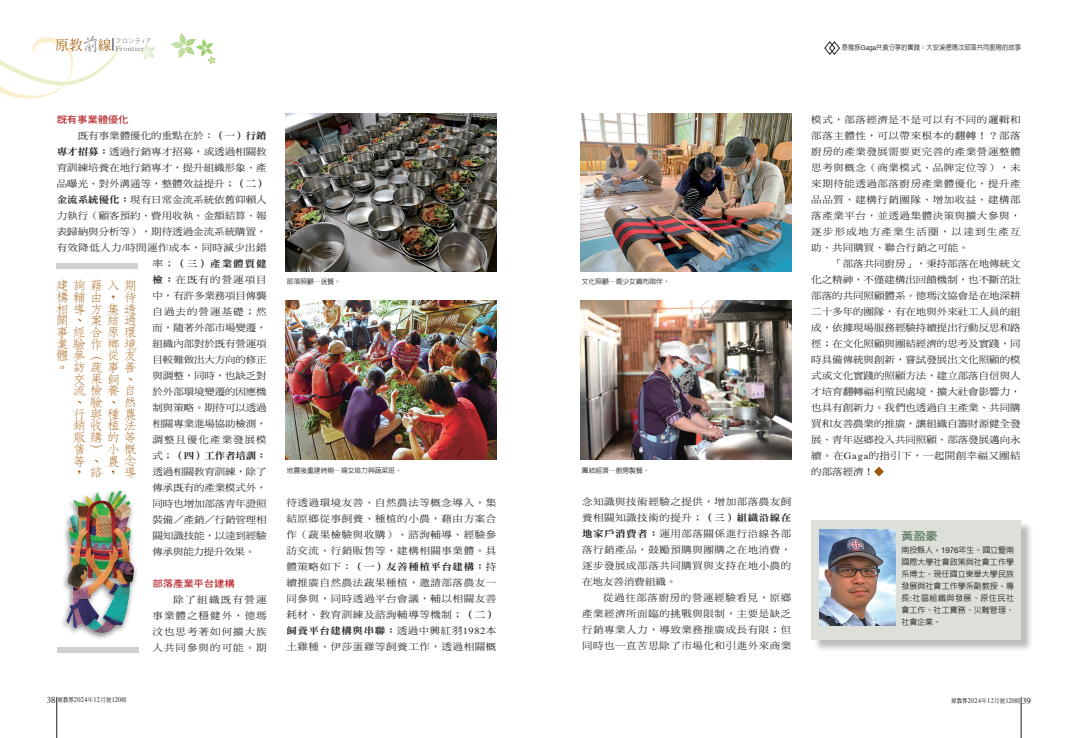
<style>
.page{position:relative;width:1078px;height:738px;background:#fff}
.page>*{position:absolute;margin:0;border:0;box-sizing:border-box;transform-origin:0 0}
.t1{font:300 12.6px/11.7px "AR Fang Song B5 HK";color:#9e5807;scale:1.11 1}
.t2{font:700 10.8px "AR Hei B5";color:#5a755f;scale:1.11 1}
.t3{font:9.4px/16px "DF Ming Std W5";letter-spacing:.05em;color:#231f20;text-align:justify;scale:1.11 1}
.t4{font:9.4px "DF Ming Std W9";letter-spacing:.05em;color:#231f20;scale:1.11 1}
.t5{font:9.4px "Gen Sen Rounded TW M";letter-spacing:-.025em;color:#b7282e;scale:1.11 1}
.t6{font:500 8px/12px "AR Hei B5";letter-spacing:.005em;color:#231f20;text-align:justify}
.t7{font:7.2px "Times";letter-spacing:.05em;color:#808285;scale:1.11 1}
.t8{font:7px "Times";letter-spacing:.05em;color:#231f20;scale:.9 1}
.t9{font:500 7px "AR Hei B5";color:#231f20;scale:.9 1}
.t10{font:500 6.8px "AR Hei B5";color:#231f20}
.t11{font:6px "Heisei Kaku Go Std W3";color:#808285}
.s1{font-family:"AR Xing Shu B5";font-weight:500;font-size:18.5px}
.s2{font-family:"Helvetica Neue";font-weight:400}
.s3{font-family:"DF Ming Std W9"}
.s4{font-family:"Times"}
.s5{font-family:"DF Ming Std W5"}
.s6{font-size:9px}
.s7{font-family:"AR Ming B5";font-weight:800;font-size:6px}
.s8{font-family:"DF Ming Std W5";font-size:6px}
</style>
<div class="page">
<svg style="left:170px;top:33px;width:46px;height:32px"></svg>
<svg style="left:139px;top:43px;width:16px;height:18px"></svg>
<hr style="left:57px;top:696px;width:1px;height:41px;background:#231f20">
<hr style="left:1020px;top:696px;width:1px;height:41px;background:#231f20">
<svg style="left:0;top:37px;width:122px;height:62px"></svg>
<svg style="left:874px;top:466px;width:9px;height:10px"></svg>
<svg style="left:824px;top:41px;width:16px;height:14px"></svg>
<div style="left:57px;top:262px;width:81px;height:6px;background:#cfd0d2"></div>
<div style="left:57px;top:646px;width:81px;height:6px;background:#cfd0d2"></div>
<div style="left:812px;top:521px;width:220px;height:130px;background:#231f20;opacity:.3"></div>
<div style="left:811px;top:519px;width:209px;height:120px;background:#dce0d8"></div>
<img style="left:819px;top:529px;width:75px;height:96px">
<img style="left:286px;top:113px;width:210px;height:158px">
<img style="left:286px;top:300px;width:210px;height:159px">
<img style="left:581px;top:113px;width:210px;height:158px">
<img style="left:581px;top:300px;width:210px;height:159px">
<div style="left:60px;top:488px;width:79px;height:152px;background:#231f20;opacity:.53"></div>
<img style="left:60px;top:488px;width:79px;height:148px">
<p class="t7" style="left:56px;top:42px;width:81px"><sup>原教</sup><span class="s1">前</span><sup>線</sup> Frontier</p>
<p class="t11" style="left:115px;top:36px;width:38px">フロンテ<sub>ｲ</sub>ア</p>
<p class="t9" style="left:841px;top:44px;width:200px">泰雅族<span class="s2">Gaga</span>共食分享的實踐：大安溪德瑪汶部落共同廚房的故事</p>
<p class="t5" style="left:57px;top:114px;width:66px">既有事業體優化</p>
<p class="t3" style="left:57px;top:127px;width:191px;text-indent:21px">既有事業體優化的重點在於：<span class="s3">（一）行銷專才招募：</span>透過行銷專才招募，或透過相關教育訓練培養在地行銷專才，提升組織形象、產品曝光、對外溝通等，整體效益提升；<span class="s3">（二）金流系統優化：</span>現有日常金流系統依舊仰賴人力執行（顧客預約、費用收執、金額結算、報表歸納與分析等），期待透過金流系統購置，有效降低人力<span class="s4">/</span>時間運作成本，同時減少出錯</p>
<p class="t4" style="left:153px;top:258px;width:104px"><span class="s5">率；</span>（三）產業體質健</p>
<p class="t3" style="left:153px;top:271px;width:104px"><span class="s3">檢：</span>在既有的營運項目中，有許多業務項目傳襲自過去的營運基礎；然而，隨著外部市場變遷，組織內部對於既有營運項目較難做出大方向的修正與調整，同時，也缺乏對於外部環境變遷的因應機制與策略。期待可以透過相關專業進場協助檢測，調整且優化產業發展模</p>
<p class="t4" style="left:153px;top:450px;width:104px"><span class="s5">式；</span>（四）工作者培訓：</p>
<p class="t3" style="left:153px;top:463px;width:104px">透過相關教育訓練，除了傳承既有的產業模式外，同時也增加部落青年證照裝備／產銷／行銷管理相關知識技能，以達到經驗傳承與能力提升效果。</p>
<p class="t5" style="left:153px;top:578px;width:76px">部落產業平台建構</p>
<p class="t3" style="left:153px;top:591px;width:104px;text-indent:21px">除了組織既有營運事業體之穩健外，德瑪汶也思考著如何擴大族人共同參與的可能。期</p>
<h1 class="t1" style="left:55px;top:279px;width:74px">建詢藉入期構輔由，<br>相導方集透關、<br>事經合原環業驗作鄉境體參（從友。</h1>
<h1 class="t1" style="left:123px;top:291px;width:13px">待</h1>
<h1 class="t1" style="left:89px;top:314px;width:44px">案結過</h1>
<h1 class="t1" style="left:72px;top:361px;width:59px">訪蔬事善交果飼、流檢養自、<br>行與種農銷收植法販購的等售）小概等、<br>，</h1>
<h1 class="t1" style="left:89px;top:396px;width:25px">驗、</h1>
<h1 class="t1" style="left:123px;top:396px;width:13px">然</h1>
<h1 class="t1" style="left:106px;top:454px;width:28px">農念</h1>
<h1 class="t1" style="left:123px;top:466px;width:13px">導</h1>
<h1 class="t1" style="left:89px;top:466px;width:24px">諮，</h1>
<p class="t10" style="left:287px;top:278px;width:55px">部落照顧—送餐。</p>
<p class="t10" style="left:582px;top:278px;width:89px">文化照顧—青少女織布陪伴。</p>
<p class="t10" style="left:287px;top:466px;width:116px">地震後重建時期—婦女培力與蔬菜班。</p>
<p class="t10" style="left:582px;top:466px;width:69px">團結經濟—廚房製餐。</p>
<p class="t3" style="left:286px;top:494px;width:190px">待透過環境友善、自然農法等概念導入，集結原鄉從事飼養、種植的小農，藉由方案合作（蔬果檢驗與收購）、諮詢輔導、經驗參訪交流、行銷販售等，建構相關事業體。具</p>
<p class="t4" style="left:286px;top:561px;width:190px"><span class="s5">體策略如下：</span>（一）友善種植平台建構：<span class="s5">持</span></p>
<p class="t3" style="left:286px;top:574px;width:190px">續推廣自然農法蔬果種植，邀請部落農友一同參與，同時透過平台會議，輔以相關友善耗材、教育訓練及諮詢輔導等機制；<span class="s3">（二）</span></p>
<p class="t4" style="left:286px;top:625px;width:190px">飼養平台建構與串聯：<span class="s5">透過中興紅羽</span><span class="s4">1982</span><span class="s5">本</span></p>
<p class="t3" style="left:286px;top:638px;width:190px">土雞種、伊莎蛋雞等飼養工作，透過相關概</p>
<p class="t3" style="left:582px;top:493px;width:190px">念知識與技術經驗之提供，增加部落農友飼養相關知識技術的提升；<span class="s3">（三）組織沿線在地家戶消費者：</span>運用部落關係進行沿線各部落行銷產品，鼓勵預購與團購之在地消費，逐步發展成部落共同購買與支持在地小農的在地友善消費組織。</p>
<p class="t3" style="left:582px;top:589px;width:190px;text-indent:21px">從過往部落廚房的營運經驗看見，原鄉產業經濟所面臨的挑戰與限制，主要是缺乏行銷專業人力，導致業務推廣成長有限；但同時也一直苦思除了市場化和引進外來商業</p>
<p class="t3" style="left:811px;top:111px;width:190px">模式，部落經濟是不是可以有不同的邏輯和部落主體性，可以帶來根本的翻轉！？部落廚房的產業發展需要更完善的產業營運整體思考與概念（商業模式、品牌定位等），未來期待能透過部落廚房產業體優化，提升產品品質、建構行銷團隊、增加收益、建構部落產業平台，並透過集體決策與擴大參與，逐步形成地方產業生活圈，以達到生產互助、共同購買、聯合行銷之可能。</p>
<p class="t3" style="left:811px;top:255px;width:190px;text-indent:21px">「部落共同廚房」，秉持部落在地傳統文化之精神，不僅建構出回饋機制，也不斷茁壯部落的共同照顧體系。德瑪汶協會是在地深耕二十多年的團隊，有在地與外來社工人員的組成，依據現場服務經驗持續提出行動反思和路徑；在文化照顧與團結經濟的思考及實踐，同時具備傳統與創新，嘗試發展出文化照顧的模式或文化實踐的照顧方法，建立部落自信與人才培育翻轉福利殖民處境，擴大社會影響力，也具有創新力。我們也透過自主產業、共同購買和友善農業的推廣，讓組織自籌財源健全發展、青年返鄉投入共同照顧、部落發展邁向永續。在<span class="s4">Gaga</span>的指引下，一起開創幸福又團結的部落經濟！</p>
<p class="t2" style="left:901px;top:530px;width:34px">黃盈豪</p>
<p class="t6" style="left:901px;top:543px;width:114px">南投縣人，<span class="s2">1976</span>年生。國立暨南國際大學社會政策與社會工作學系博士。現任國立東華大學民族發展與社會工作學系副教授。專長<span class="s2">:</span>社區組織與發展、原住民社會工作、社工實務、災難管理、社會企業。</p>
<p class="t8" style="left:47px;top:693px;width:90px"><span class="s6">38</span> <span class="s7">原教界</span>2024<span class="s8">年</span>12<span class="s8">月號</span>120<span class="s8">期</span></p>
<p class="t8" style="left:951px;top:693px;width:90px"><span class="s7">原教界</span>2024<span class="s8">年</span>12<span class="s8">月號</span>120<span class="s8">期</span> <span class="s6">39</span></p>
</div>
